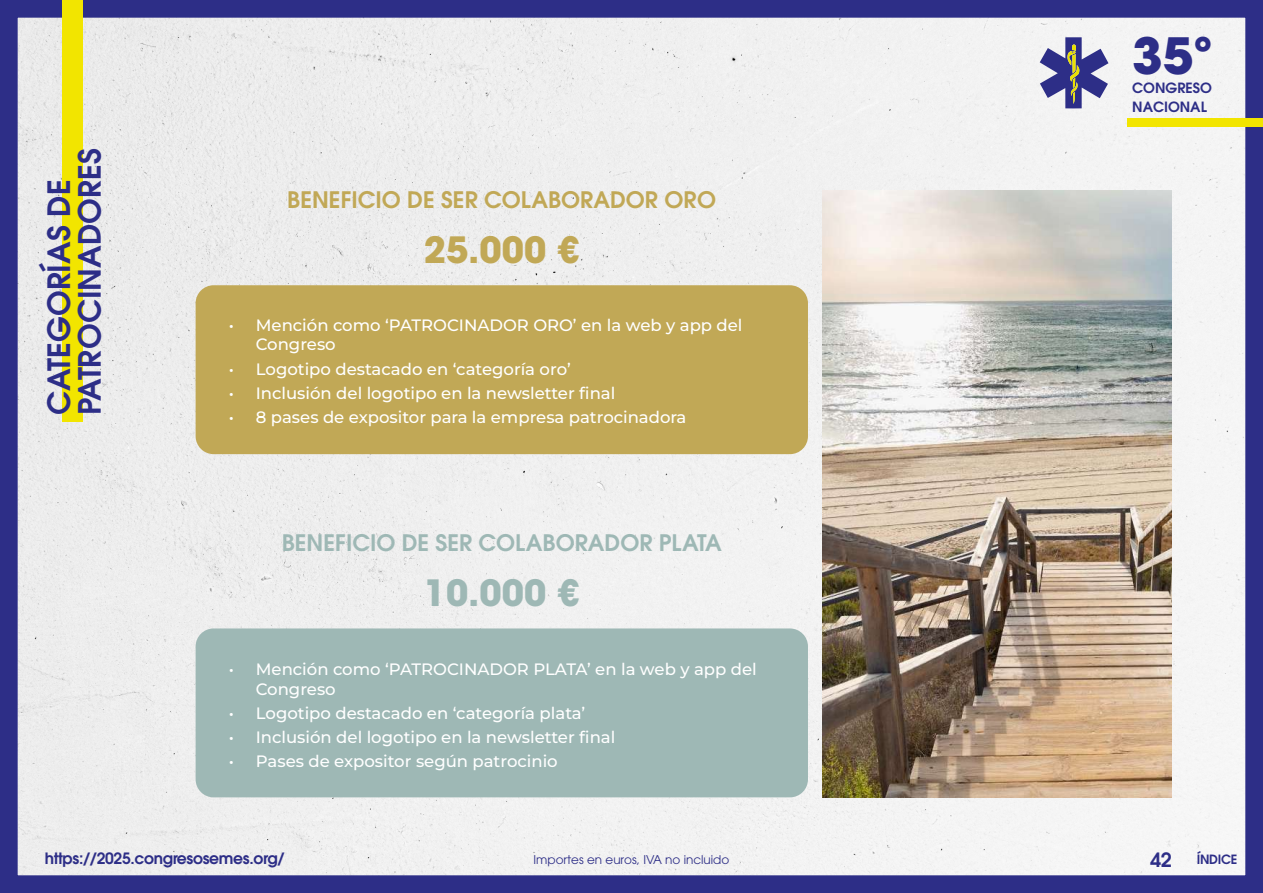
<style>
.page{position:relative;width:1263px;height:893px;background:#fff}
.page>*{position:absolute;margin:0;border:0;box-sizing:border-box;transform-origin:0 0}
.t1{font:700 49.65px "ITC Avant Garde Pro";color:#2d2e87}
.t2{font:500 36px "ITC Avant Garde Pro";color:#fff}
.t3{font:700 36px "ITC Avant Garde Pro";color:#c1a856}
.t4{font:700 36px "ITC Avant Garde Pro";color:#9eb8b5}
.t5{font:600 30.6px/30.5px "ITC Avant Garde Pro";color:#2d2e87}
.t6{font:600 22.65px "ITC Avant Garde Pro";color:#9eb8b5}
.t7{font:600 22.65px "ITC Avant Garde Pro";color:#c1a856}
.t8{font:600 19.65px "ITC Avant Garde Pro";color:#2d2e87}
.t9{font:500 16.5px/19.8px "Montserrat";color:#fff}
.t10{font:600 15.6px "ITC Avant Garde Pro";letter-spacing:-.02em;color:#2d2e87}
.t11{font:600 14.1px/18.8px "ITC Avant Garde Pro";color:#2d2e87}
.t12{font:600 12.75px "ITC Avant Garde Pro";letter-spacing:-.02em;color:#2d2e87}
.t13{font:12px "ITC Avant Garde Pro";color:#2d2e87}
</style>
<div class="page">
<div style="left:19px;top:19px;width:1225px;height:855px;background:#efefef"></div>
<div style="left:0;top:0;width:1263px;height:893px;border:18px solid #2d2e87"></div>
<svg style="left:1040px;top:37px;width:68px;height:71px"></svg>
<div style="left:1127px;top:118px;width:136px;height:8px;background:#f2e500"></div>
<div style="left:62px;top:0;width:20px;height:422px;background:#f2e500"></div>
<img style="left:823px;top:191px;width:349px;height:606px">
<div style="left:196px;top:285px;width:612px;height:169px;background:#c1a856;border-radius:18px"></div>
<div style="left:196px;top:628px;width:612px;height:169px;background:#9eb8b5;border-radius:18px"></div>
<h3 class="t5" style="left:43px;top:415px;width:268px;rotate:-90deg">CATEGORÍAS DE<br>PATROCINADORES</h3>
<h3 class="t7" style="left:287px;top:185px;width:430px">BENEFICIO DE SER COLABORADOR ORO</h3>
<h2 class="t3" style="left:424px;top:225px;width:157px">25.000 €</h2>
<p class="t9" style="left:256px;top:316px;width:488px;text-indent:-27px">• Mención como ‘PATROCINADOR ORO’ en la web y app del<br>Congreso</p>
<p class="t9" style="left:229px;top:360px;width:343px">• Logotipo destacado en ‘categoría oro’</p>
<p class="t9" style="left:229px;top:384px;width:388px">• Inclusión del logotipo en la newsletter final</p>
<p class="t9" style="left:229px;top:408px;width:459px">• 8 pases de expositor para la empresa patrocinadora</p>
<h3 class="t6" style="left:282px;top:528px;width:442px">BENEFICIO DE SER COLABORADOR PLATA</h3>
<h2 class="t4" style="left:424px;top:569px;width:157px">10.000 €</h2>
<p class="t9" style="left:256px;top:661px;width:502px;text-indent:-27px">• Mención como ‘PATROCINADOR PLATA’ en la web y app del<br>Congreso</p>
<p class="t9" style="left:229px;top:705px;width:358px">• Logotipo destacado en ‘categoría plata’</p>
<p class="t9" style="left:229px;top:729px;width:388px">• Inclusión del logotipo en la newsletter final</p>
<p class="t9" style="left:229px;top:753px;width:330px">• Pases de expositor según patrocinio</p>
<h2 class="t2" style="left:315px;top:690px;width:142px">10.000 €</h2>
<h1 class="t1" style="left:1132px;top:23px;width:82px">35º</h1>
<p class="t11" style="left:1132px;top:78px;width:81px">CONGRESO<br>NACIONAL</p>
<p class="t10" style="left:45px;top:848px;width:241px">https://2025.congresosemes.org/</p>
<p class="t8" style="left:1150px;top:847px;width:23px">42</p>
<p class="t12" style="left:1197px;top:851px;width:42px">ÍNDICE</p>
<p class="t13" style="left:534px;top:852px;width:197px">Importes en euros, IVA no incluido</p>
</div>
